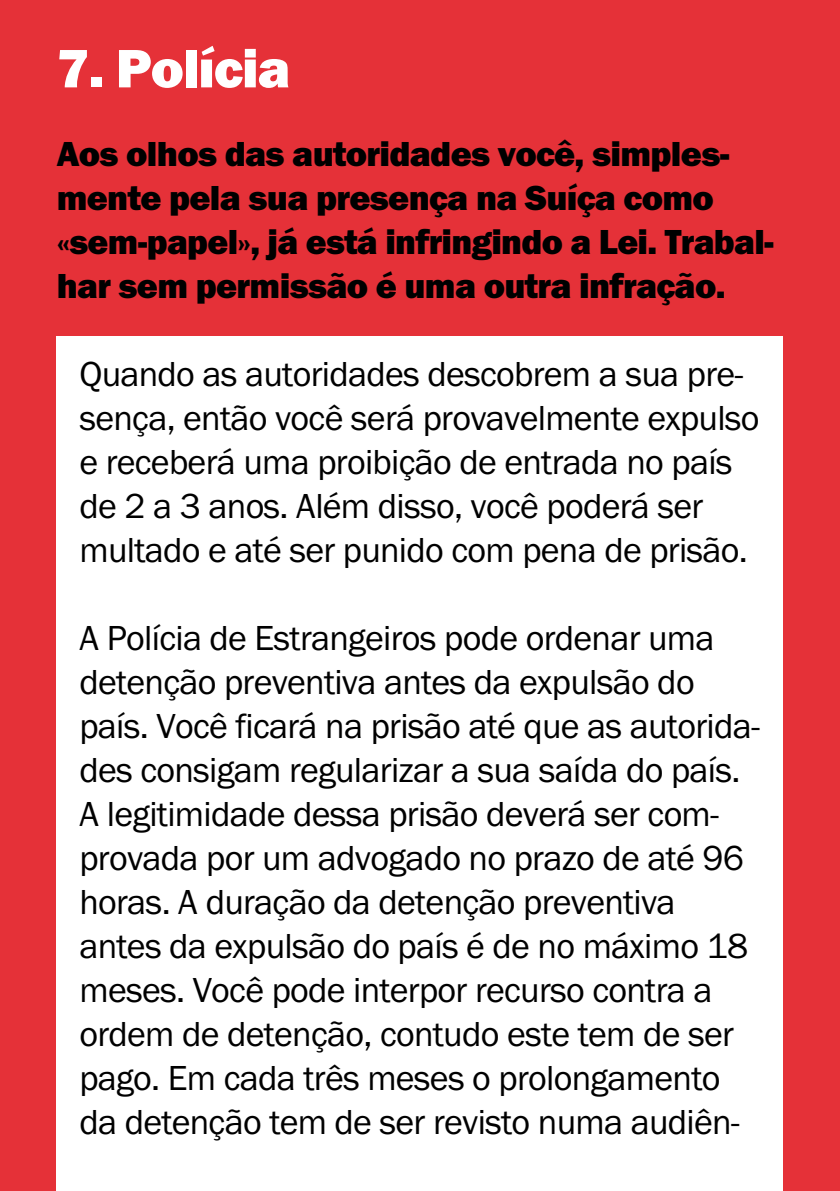
<style>
.page{position:relative;width:840px;height:1191px;background:#fff}
.page>*{position:absolute;margin:0;border:0;box-sizing:border-box;transform-origin:0 0}
.t1{font:56px "Franklin Got URWT Hea";letter-spacing:-.02em;color:#fff}
.t2{font:36px/44px "Franklin Got URWT Boo";letter-spacing:-.02em;color:#000}
.t3{font:36px/44px "Franklin Got URWT Hea";letter-spacing:-.02em;color:#000}
</style>
<div class="page">
<div style="left:0;top:0;width:839px;height:1191px;background:#e53138"></div>
<div style="left:57px;top:336px;width:725px;height:855px;background:#fff"></div>
<h1 class="t1" style="left:57px;top:36px;width:235px">7. Polícia</h1>
<p class="t3" style="left:57px;top:132px;width:718px">Aos olhos das autoridades você, simples&shy;mente pela sua presença na Suíça como «sem-papel», já está infringindo a Lei. Trabal&shy;har sem permissão é uma outra infração.</p>
<p class="t2" style="left:79px;top:353px;width:681px">Quando as autoridades descobrem a sua pre&shy;sença, então você será provavelmente expulso e receberá uma proibição de entrada no país de 2 a 3 anos. Além disso, você poderá ser multado e até ser punido com pena de prisão.</p>
<p class="t2" style="left:79px;top:617px;width:681px">A Polícia de Estrangeiros pode ordenar uma detenção preventiva antes da expulsão do país. Você ficará na prisão até que as autorida&shy;des consigam regularizar a sua saída do país.<br>A legitimidade dessa prisão deverá ser com&shy;provada por um advogado no prazo de até 96 horas. A duração da detenção preventiva antes da expulsão do país é de no máximo 18 meses. Você pode interpor recurso contra a ordem de detenção, contudo este tem de ser pago. Em cada três meses o prolongamento da detenção tem de ser revisto numa audiên-</p>
</div>
